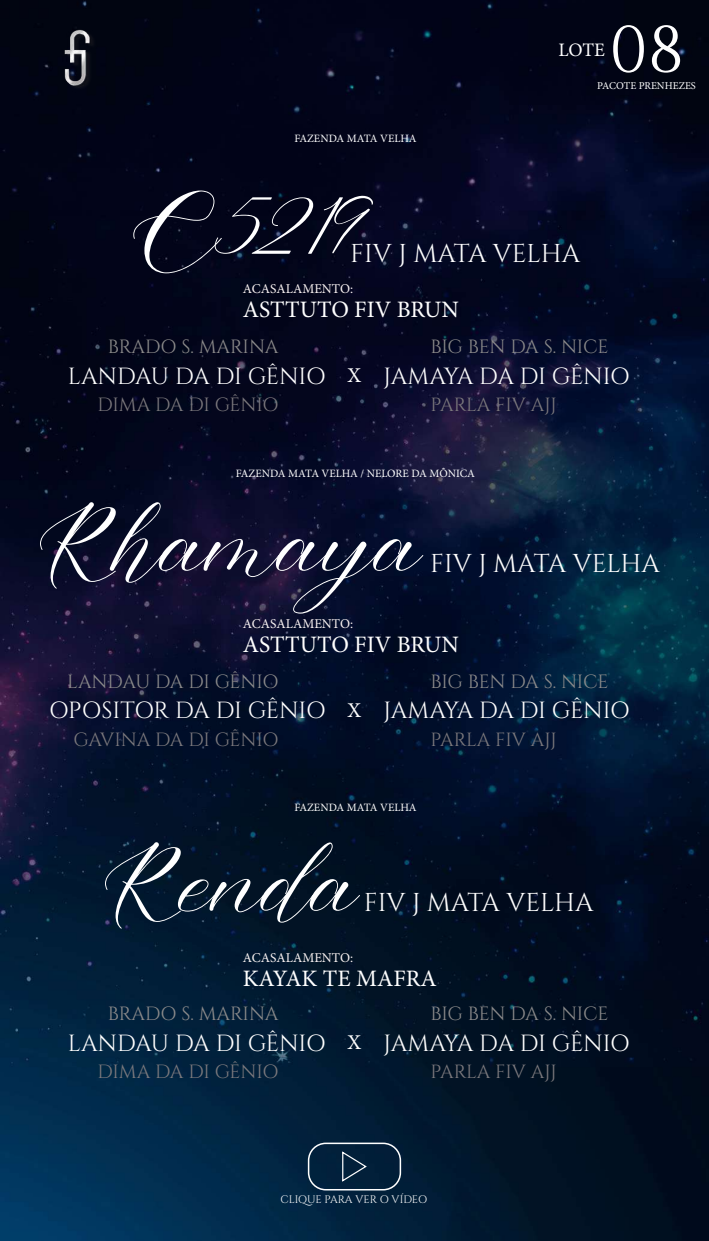
<style>
.page{position:relative;width:709px;height:1241px;background:#fff}
.page>*{position:absolute;margin:0;border:0;box-sizing:border-box;transform-origin:0 0}
.t1{font:80.5px "Amira";color:#fff}
.t2{font:65.25px "Cinzel";color:#fff}
.t3{font:25.75px "Cinzel";color:#fff}
.t4{font:23.5px "Minion Pro";color:#fff}
.t5{font:23.38px "Cinzel";letter-spacing:-.02em;color:#fff}
.t6{font:21px "Minion Pro";color:#fff}
.t7{font:19.12px "Cinzel";letter-spacing:-.01em;color:#8c8b8b}
.t8{font:19.12px "Cinzel";letter-spacing:-.02em;color:#7c797d}
.t9{font:19px "Cinzel";color:#7c797d}
.t10{font:19px "Minion Pro";color:#fff}
.t11{font:13.5px "Minion Pro";color:#faf3f3}
.t12{font:11.25px "Minion Pro";color:#fff}
.t13{font:10.88px "Cinzel";letter-spacing:-.015em;color:#fff}
.t14{font:10.5px "Minion Pro";color:#fff}
.s1{font-family:"La Bohemienne"}
</style>
<div class="page">
<img style="left:0;top:0;width:709px;height:1240px">
<img style="left:19px;top:16px;width:115px;height:83px">
<div style="left:308px;top:1142px;width:93px;height:48px;border:2px solid #fff;border-radius:17px"></div>
<svg style="left:341px;top:1150px;width:27px;height:32px"></svg>
<p class="t10" style="left:558px;top:37px;width:48px">LOTE</p>
<h2 class="t2" style="left:609px;top:12px;width:76px">08</h2>
<p class="t12" style="left:294px;top:131px;width:123px">FAZENDA MATA VELHA</p>
<p class="t14" style="left:597px;top:78px;width:100px">PACOTE PRENHEZES</p>
<h1 class="t1" style="left:133px;top:179px;width:242px">C521<span class="s1">9</span></h1>
<p class="t3" style="left:350px;top:238px;width:231px">FIV J MATA VELHA</p>
<p class="t11" style="left:243px;top:280px;width:112px">ACASALAMENTO:</p>
<p class="t4" style="left:243px;top:293px;width:218px">ASTTUTO FIV BRUN</p>
<p class="t7" style="left:108px;top:336px;width:172px">BRADO S. MARINA</p>
<p class="t7" style="left:430px;top:336px;width:180px">BIG BEN DA S. NICE</p>
<p class="t5" style="left:68px;top:362px;width:259px">LANDAU DA DI GÊNIO</p>
<p class="t6" style="left:347px;top:361px;width:15px">X</p>
<p class="t5" style="left:383px;top:362px;width:248px">JAMAYA DA DI GÊNIO</p>
<p class="t8" style="left:97px;top:393px;width:183px">DIMA DA DI GÊNIO</p>
<p class="t9" style="left:430px;top:394px;width:128px">PARLA FIV AJJ</p>
<p class="t12" style="left:236px;top:465px;width:241px">FAZENDA MATA VELHA / NELORE DA MÔNICA</p>
<h1 class="t1" style="left:40px;top:496px;width:384px">Rhamaya</h1>
<p class="t11" style="left:243px;top:615px;width:112px">ACASALAMENTO:</p>
<p class="t3" style="left:430px;top:548px;width:231px">FIV J MATA VELHA</p>
<p class="t4" style="left:243px;top:628px;width:218px">ASTTUTO FIV BRUN</p>
<p class="t7" style="left:67px;top:670px;width:213px">LANDAU DA DI GÊNIO</p>
<p class="t7" style="left:430px;top:670px;width:180px">BIG BEN DA S. NICE</p>
<p class="t5" style="left:49px;top:697px;width:278px">OPOSITOR DA DI GÊNIO</p>
<p class="t6" style="left:347px;top:696px;width:15px">X</p>
<p class="t5" style="left:383px;top:697px;width:248px">JAMAYA DA DI GÊNIO</p>
<p class="t8" style="left:73px;top:728px;width:206px">GAVINA DA DI GÊNIO</p>
<p class="t9" style="left:430px;top:728px;width:128px">PARLA FIV AJJ</p>
<p class="t12" style="left:294px;top:799px;width:123px">FAZENDA MATA VELHA</p>
<h1 class="t1" style="left:105px;top:835px;width:256px">Renda</h1>
<p class="t3" style="left:364px;top:887px;width:231px">FIV J MATA VELHA</p>
<p class="t11" style="left:243px;top:948px;width:112px">ACASALAMENTO:</p>
<p class="t4" style="left:243px;top:962px;width:195px">KAYAK TE MAFRA</p>
<p class="t7" style="left:108px;top:1002px;width:172px">BRADO S. MARINA</p>
<p class="t7" style="left:430px;top:1002px;width:180px">BIG BEN DA S. NICE</p>
<p class="t6" style="left:347px;top:1028px;width:15px">X</p>
<p class="t5" style="left:68px;top:1029px;width:259px">LANDAU DA DI GÊNIO</p>
<p class="t5" style="left:383px;top:1029px;width:248px">JAMAYA DA DI GÊNIO</p>
<p class="t8" style="left:97px;top:1060px;width:183px">DIMA DA DI GÊNIO</p>
<p class="t9" style="left:430px;top:1060px;width:128px">PARLA FIV AJJ</p>
<p class="t13" style="left:280px;top:1192px;width:148px">CLIQUE PARA VER O VÍDEO</p>
</div>
